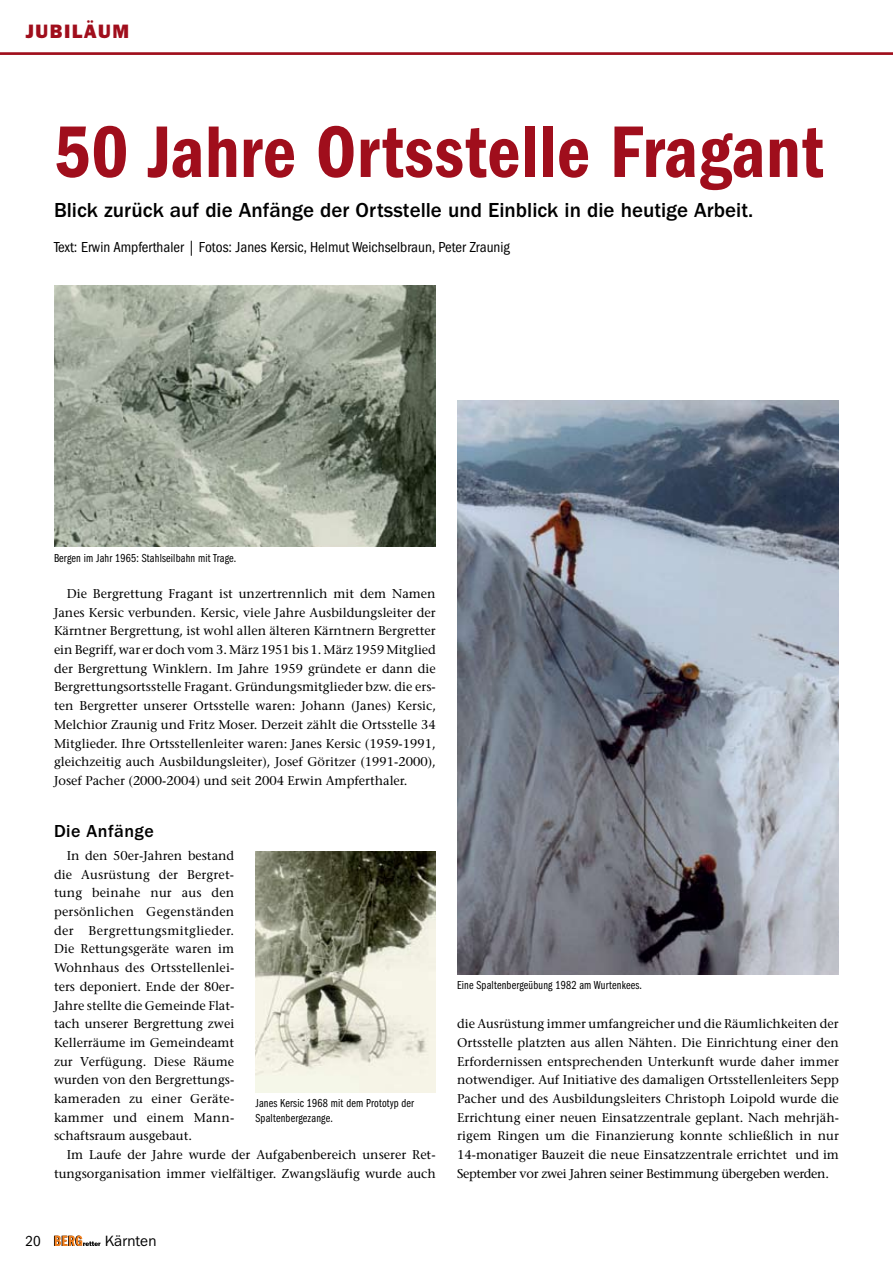
<style>
.page{position:relative;width:893px;height:1263px;background:#fff}
.page>*{position:absolute;margin:0;border:0;box-sizing:border-box;transform-origin:0 0}
.t1{font:75.6px "ITC Franklin Gothic Std Dm Cd";letter-spacing:.01em;color:#a00e1c;scale:.95 1}
.t2{font:500 21px "ITC Franklin Gothic Std";color:#000}
.t3{font:19.5px "ITC Franklin Gothic Std Hvy";letter-spacing:.075em;color:#a00e1c}
.t4{font:500 18px "ITC Franklin Gothic Std";letter-spacing:.025em;color:#000}
.t5{font:condensed 15px "ITC Franklin Gothic Std";color:#000}
.t6{font:15px "ITC Franklin Gothic Std";color:#000}
.t7{font:500 12.75px/18.8px "Stone Serif Std";color:#000;text-align:justify}
.t8{font:12px/15px "ITC Franklin Gothic Std Bk Cp";letter-spacing:.015em;color:#000}
</style>
<div class="page">
<svg style="left:54px;top:1235px;width:46px;height:11px"></svg>
<hr style="left:0;top:52px;width:893px;height:3px;background:#a00e1c">
<img style="left:54px;top:286px;width:382px;height:261px">
<img style="left:256px;top:851px;width:180px;height:241px">
<img style="left:457px;top:401px;width:382px;height:573px">
<h3 class="t3" style="left:26px;top:20px;width:105px">JUBILÄUM</h3>
<h1 class="t1" style="left:54px;top:109px;width:811px">50 Jahre Ortsstelle Fragant</h1>
<h2 class="t2" style="left:54px;top:198px;width:701px">Blick zurück auf die Anfänge der Ortsstelle und Einblick in die heutige Arbeit.</h2>
<p class="t5" style="left:54px;top:238px;width:457px">Text: Erwin Ampferthaler | Fotos: Janes Kersic, Helmut Weichselbraun, Peter Zraunig</p>
<p class="t8" style="left:54px;top:550px;width:184px">Bergen im Jahr 1965: Stahlseilbahn mit Trage.</p>
<p class="t7" style="left:54px;top:584px;width:384px;text-indent:13px">Die Bergrettung Fragant ist unzertrennlich mit dem Namen Janes Kersic verbunden. Kersic, viele Jahre Ausbildungsleiter der Kärntner Bergrettung, ist wohl allen älteren Kärntnern Bergretter ein Begriff, war er doch vom 3. März 1951 bis 1. März 1959 Mitglied der Bergrettung Winklern. Im Jahre 1959 gründete er dann die Bergrettungsortsstelle Fragant. Gründungsmitglieder bzw. die ers&shy;ten Bergretter unserer Ortsstelle waren: Johann (Janes) Kersic, Melchior Zraunig und Fritz Moser. Derzeit zählt die Ortsstelle 34<br>Mitglieder. Ihre Ortsstellenleiter waren: Janes Kersic (1959-1991, gleichzeitig auch Ausbildungsleiter), Josef Göritzer (1991-2000), Josef Pacher (2000-2004) und seit 2004 Erwin Ampferthaler.</p>
<h3 class="t4" style="left:54px;top:821px;width:101px">Die Anfänge</h3>
<p class="t7" style="left:54px;top:846px;width:182px;text-indent:13px">In den 50er-Jahren bestand die Ausrüstung der Bergret&shy;tung beinahe nur aus den persönlichen Gegenständen der Bergrettungsmitglieder.<br>Die Rettungsgeräte waren im Wohnhaus des Ortsstellenlei&shy;ters deponiert. Ende der 80er-Jahre stellte die Gemeinde Flat&shy;tach unserer Bergrettung zwei Kellerräume im Gemeindeamt zur Verfügung. Diese Räume wurden von den Bergrettungs&shy;kameraden zu einer Geräte&shy;kammer und einem Mann&shy;schaftsraum ausgebaut.</p>
<p class="t7" style="left:54px;top:1145px;width:383px;text-align:right">Im Laufe der Jahre wurde der Aufgabenbereich unserer Ret&shy;tungsorganisation immer vielfältiger. Zwangsläufig wurde auch</p>
<p class="t8" style="left:256px;top:1096px;width:160px">Janes Kersic 1968 mit dem Prototyp der<br>Spaltenbergezange.</p>
<p class="t5" style="left:26px;top:1232px;width:17px">20</p>
<p class="t6" style="left:105px;top:1232px;width:53px">Kärnten</p>
<p class="t8" style="left:457px;top:978px;width:186px">Eine Spaltenbergeübung 1982 am Wurtenkees.</p>
<p class="t7" style="left:457px;top:1014px;width:383px">die Ausrüstung immer umfangreicher und die Räumlichkeiten der Ortsstelle platzten aus allen Nähten. Die Einrichtung einer den Erfordernissen entsprechenden Unterkunft wurde daher immer notwendiger. Auf Initiative des damaligen Ortsstellenleiters Sepp Pacher und des Ausbildungsleiters Christoph Loipold wurde die Errichtung einer neuen Einsatzzentrale geplant. Nach mehrjäh&shy;rigem Ringen um die Finanzierung konnte schließlich in nur 14-monatiger Bauzeit die neue Einsatzzentrale errichtet und im September vor zwei Jahren seiner Bestimmung übergeben werden.</p>
</div>
